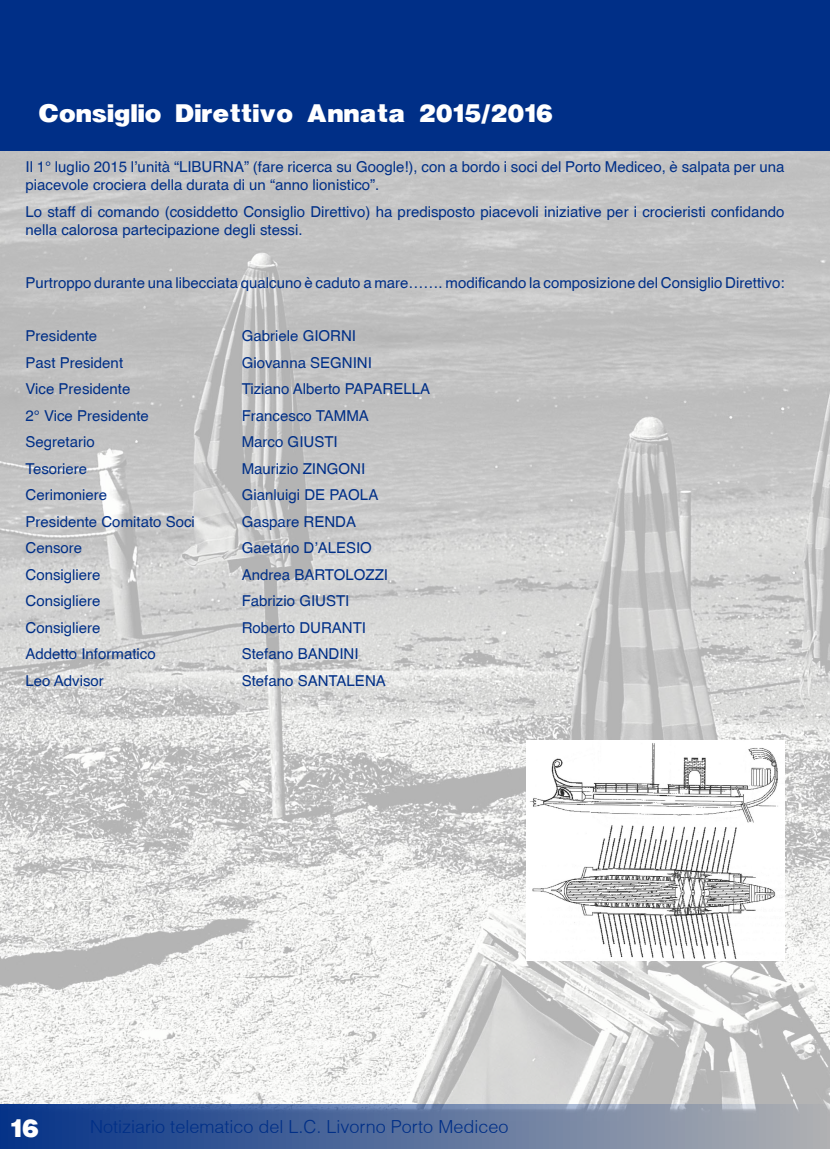
<style>
.page{position:relative;width:830px;height:1149px;background:#fff}
.page>*{position:absolute;margin:0;border:0;box-sizing:border-box;transform-origin:0 0}
.t1{font:27px "Helvetica Black cyr Bold";color:#fff}
.t2{font:300 18px "Helvetica";color:#002f87}
.t3{font:15px/18px "Helvetica";color:#002f87}
</style>
<div class="page">
<img style="left:0;top:150px;width:829px;height:953px">
<svg style="left:0;top:1103px;width:829px;height:45px"></svg>
<div style="left:0;top:0;width:829px;height:150px;background:#002f87"></div>
<img style="left:526px;top:740px;width:258px;height:220px">
<h1 class="t1" style="left:38px;top:100px;width:516px">Consiglio Direttivo Annata 2015/2016</h1>
<p class="t3" style="left:26px;top:158px;width:760px">Il 1° luglio 2015 l’unità “LIBURNA” (fare ricerca su Google!), con a bordo i soci del Porto Mediceo, è salpata per una piacevole crociera della durata di un “anno lionistico”.</p>
<p class="t3" style="left:26px;top:202px;width:760px">Lo staff di comando (cosiddetto Consiglio Direttivo) ha predisposto piacevoli iniziative per i crocieristi confidando nella calorosa partecipazione degli stessi.</p>
<p class="t3" style="left:26px;top:273px;width:760px">Purtroppo durante una libecciata qualcuno è caduto a mare……. modificando la composizione del Consiglio Direttivo:</p>
<p class="t3" style="left:26px;top:326px;width:73px">Presidente</p>
<p class="t3" style="left:242px;top:326px;width:116px">Gabriele GIORNI</p>
<p class="t3" style="left:26px;top:353px;width:99px">Past President</p>
<p class="t3" style="left:242px;top:353px;width:132px">Giovanna SEGNINI</p>
<p class="t3" style="left:26px;top:379px;width:106px">Vice Presidente</p>
<p class="t3" style="left:242px;top:379px;width:190px">Tiziano Alberto PAPARELLA</p>
<p class="t3" style="left:26px;top:406px;width:125px">2° Vice Presidente</p>
<p class="t3" style="left:242px;top:406px;width:128px">Francesco TAMMA</p>
<p class="t3" style="left:26px;top:432px;width:71px">Segretario</p>
<p class="t3" style="left:242px;top:432px;width:97px">Marco GIUSTI</p>
<p class="t3" style="left:26px;top:459px;width:63px">Tesoriere</p>
<p class="t3" style="left:242px;top:459px;width:125px">Maurizio ZINGONI</p>
<p class="t3" style="left:26px;top:485px;width:83px">Cerimoniere</p>
<p class="t3" style="left:242px;top:485px;width:138px">Gianluigi DE PAOLA</p>
<p class="t3" style="left:26px;top:512px;width:171px">Presidente Comitato Soci</p>
<p class="t3" style="left:242px;top:512px;width:116px">Gaspare RENDA</p>
<p class="t3" style="left:26px;top:538px;width:58px">Censore</p>
<p class="t3" style="left:242px;top:538px;width:132px">Gaetano D’ALESIO</p>
<p class="t3" style="left:26px;top:565px;width:77px">Consigliere</p>
<p class="t3" style="left:242px;top:565px;width:148px">Andrea BARTOLOZZI</p>
<p class="t3" style="left:26px;top:591px;width:77px">Consigliere</p>
<p class="t3" style="left:242px;top:591px;width:109px">Fabrizio GIUSTI</p>
<p class="t3" style="left:26px;top:618px;width:77px">Consigliere</p>
<p class="t3" style="left:242px;top:618px;width:126px">Roberto DURANTI</p>
<p class="t3" style="left:26px;top:644px;width:132px">Addetto Informatico</p>
<p class="t3" style="left:242px;top:644px;width:118px">Stefano BANDINI</p>
<p class="t3" style="left:26px;top:671px;width:80px">Leo Advisor</p>
<p class="t3" style="left:242px;top:671px;width:145px">Stefano SANTALENA</p>
<h1 class="t1" style="left:11px;top:1114px;width:30px">16</h1>
<p class="t2" style="left:90px;top:1114px;width:419px">Notiziario telematico del L.C. Livorno Porto Mediceo</p>
</div>
